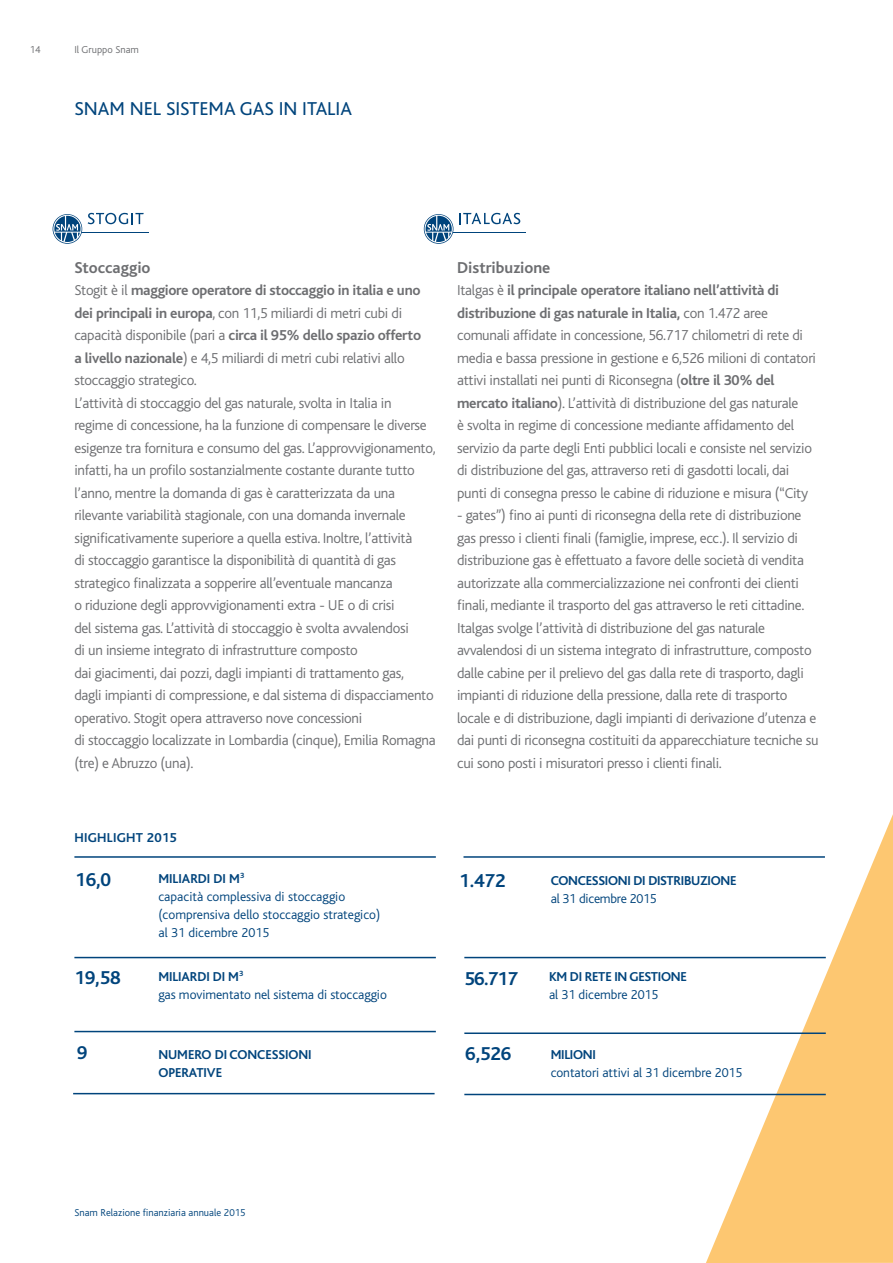
<style>
.page{position:relative;width:893px;height:1263px;background:#fff}
.page>*{position:absolute;margin:0;border:0;box-sizing:border-box;transform-origin:0 0}
.t1{font:700 19.5px "Bliss";letter-spacing:-.005em;color:#00447c}
.t2{font:19.5px "Bliss";color:#00447c}
.t3{font:700 16.5px "Bliss";color:#6d6e71}
.t4{font:300 15px/22.5px "Bliss";letter-spacing:-.02em;color:#6d6e71}
.t5{font:300 13.5px/18px "Bliss";letter-spacing:-.005em;color:#00447c}
.t6{font:700 13.5px "Bliss";letter-spacing:.02em;color:#00447c}
.t7{font:700 13.5px "Bliss";letter-spacing:-.02em;color:#00447c}
.t8{font:300 10.5px "Bliss";color:#00447c}
.t9{font:300 10.5px "Bliss";color:#6d6e71}
.s1{font-weight:700}
</style>
<div class="page">
<svg style="left:706px;top:814px;width:187px;height:449px;fill:#fdc778"></svg>
<svg style="left:460px;top:213px;width:60px;height:11px"></svg>
<hr style="left:453px;top:232px;width:73px;height:1px;background:#00447c">
<svg style="left:424px;top:214px;width:29px;height:30px"></svg>
<hr style="left:82px;top:232px;width:67px;height:1px;background:#00447c">
<svg style="left:53px;top:214px;width:29px;height:30px"></svg>
<svg style="left:88px;top:213px;width:56px;height:11px"></svg>
<hr style="left:74px;top:856px;width:362px;height:2px;background:#00447c">
<hr style="left:463px;top:856px;width:362px;height:2px;background:#00447c">
<hr style="left:74px;top:957px;width:362px;height:1px;background:#00447c">
<hr style="left:464px;top:957px;width:362px;height:1px;background:#00447c">
<hr style="left:464px;top:1032px;width:362px;height:2px;background:#00447c">
<hr style="left:464px;top:1094px;width:362px;height:1px;background:#00447c">
<hr style="left:74px;top:1031px;width:362px;height:1px;background:#00447c">
<hr style="left:73px;top:1093px;width:362px;height:1px;background:#00447c">
<p class="t9" style="left:30px;top:44px;width:12px">14</p>
<p class="t9" style="left:74px;top:44px;width:66px">Il Gruppo Snam</p>
<h1 class="t2" style="left:74px;top:99px;width:279px">SNAM NEL SISTEMA GAS I N ITALIA</h1>
<p class="t3" style="left:74px;top:259px;width:78px">Stoccaggio</p>
<p class="t4" style="left:74px;top:279px;width:363px">Stogit è il <span class="s1">maggiore operatore di stoccaggio in italia e uno dei principali in europa</span>, con 11,5 miliardi di metri cubi di capacità disponibile (pari a <span class="s1">circa il 95% dello spazio offerto<br>a livello nazionale</span>) e 4,5 miliardi di metri cubi relativi allo stoccaggio strategico.<br>L’attività di stoccaggio del gas naturale, svolta in Italia in<br>regime di concessione, ha la funzione di compensare le diverse esigenze tra fornitura e consumo del gas. L’approvvigionamento, infatti, ha un profilo sostanzialmente costante durante tutto l’anno, mentre la domanda di gas è caratterizzata da una rilevante variabilità stagionale, con una domanda invernale significativamente superiore a quella estiva. Inoltre, l’attività<br>di stoccaggio garantisce la disponibilità di quantità di gas strategico finalizzata a sopperire all’eventuale mancanza<br>o riduzione degli approvvigionamenti extra - UE o di crisi<br>del sistema gas. L’attività di stoccaggio è svolta avvalendosi<br>di un insieme integrato di infrastrutture composto<br>dai giacimenti, dai pozzi, dagli impianti di trattamento gas,<br>dagli impianti di compressione, e dal sistema di dispacciamento operativo. Stogit opera attraverso nove concessioni<br>di stoccaggio localizzate in Lombardia (cinque), Emilia Romagna (tre) e Abruzzo (una).</p>
<p class="t3" style="left:457px;top:259px;width:95px">Distribuzione</p>
<p class="t4" style="left:457px;top:279px;width:360px">Italgas è <span class="s1">il principale operatore italiano nell’attività di distribuzione di gas naturale in Italia,</span> con 1.472 aree comunali affidate in concessione, 56.717 chilometri di rete di media e bassa pressione in gestione e 6,526 milioni di contatori attivi installati nei punti di Riconsegna (<span class="s1">oltre il 30% del mercato italiano</span>). L’attività di distribuzione del gas naturale<br>è svolta in regime di concessione mediante affidamento del servizio da parte degli Enti pubblici locali e consiste nel servizio di distribuzione del gas, attraverso reti di gasdotti locali, dai punti di consegna presso le cabine di riduzione e misura (“City</p>
<p class="t4" style="left:457px;top:504px;width:363px">- gates”) fino ai punti di riconsegna della rete di distribuzione gas presso i clienti finali (famiglie, imprese, ecc.). Il servizio di distribuzione gas è effettuato a favore delle società di vendita autorizzate alla commercializzazione nei confronti dei clienti finali, mediante il trasporto del gas attraverso le reti cittadine.<br>Italgas svolge l’attività di distribuzione del gas naturale avvalendosi di un sistema integrato di infrastrutture, composto dalle cabine per il prelievo del gas dalla rete di trasporto, dagli impianti di riduzione della pressione, dalla rete di trasporto locale e di distribuzione, dagli impianti di derivazione d’utenza e dai punti di riconsegna costituiti da apparecchiature tecniche su cui sono posti i misuratori presso i clienti finali.</p>
<p class="t6" style="left:74px;top:830px;width:104px">HIGHLIGHT 2015</p>
<p class="t5" style="left:158px;top:869px;width:223px;text-indent:55px"><span class="s1">di m</span><sup>3<br></sup>capacità complessiva di stoccaggio (comprensiva dello stoccaggio strategico) al 31 dicembre 2015</p>
<p class="t6" style="left:551px;top:873px;width:9px">concessioni</p>
<p class="t6" style="left:633px;top:873px;width:23px">di distribuzione</p>
<h1 class="t1" style="left:75px;top:870px;width:37px">16,0</h1>
<h1 class="t1" style="left:459px;top:871px;width:48px">1.472</h1>
<p class="t6" style="left:158px;top:871px;width:8px">miliardi</p>
<p class="t5" style="left:551px;top:889px;width:108px">al 31 dicembre 2015</p>
<h1 class="t1" style="left:74px;top:968px;width:48px">19,58</h1>
<p class="t5" style="left:158px;top:967px;width:230px;text-indent:54px"><span class="s1">di m</span><sup>3<br></sup>gas movimentato nel sistema di stoccaggio</p>
<p class="t6" style="left:158px;top:969px;width:8px">miliardi</p>
<h1 class="t1" style="left:464px;top:969px;width:55px">56.717</h1>
<p class="t6" style="left:549px;top:969px;width:44px">kmdi rete</p>
<p class="t6" style="left:614px;top:969px;width:24px">in gestione</p>
<p class="t5" style="left:549px;top:985px;width:111px">al 31 dicembre 2015</p>
<h1 class="t1" style="left:77px;top:1043px;width:12px">9</h1>
<p class="t6" style="left:158px;top:1048px;width:10px">numero</p>
<p class="t6" style="left:215px;top:1048px;width:24px">di concessioni</p>
<p class="t6" style="left:158px;top:1065px;width:8px">operative</p>
<h1 class="t1" style="left:465px;top:1043px;width:48px">6,526</h1>
<p class="t7" style="left:551px;top:1047px;width:47px">MILIONI</p>
<p class="t5" style="left:551px;top:1064px;width:193px">contatori attivi al 31 dicembre 2015</p>
<p class="t8" style="left:74px;top:1207px;width:173px">Snam Relazione finanziaria annuale 2015</p>
</div>
